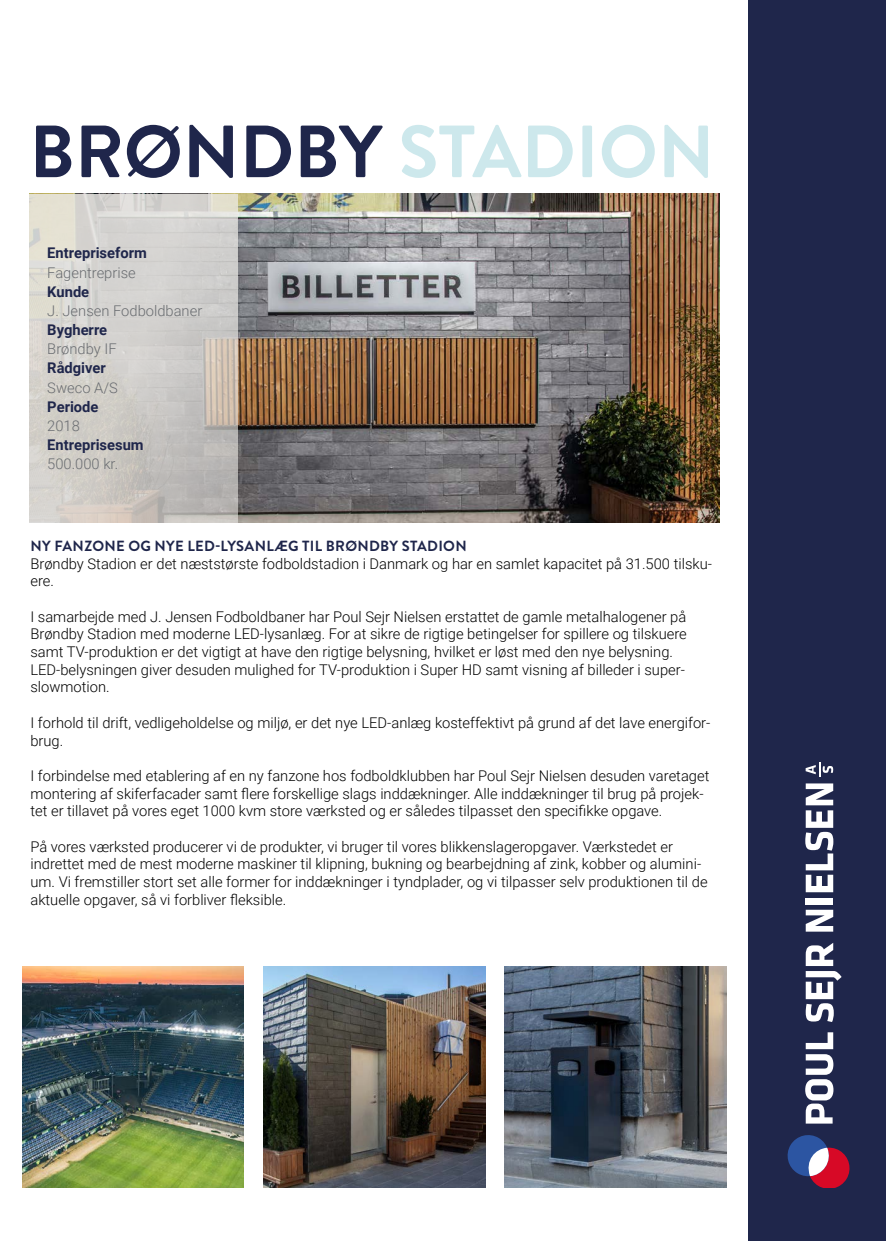
<style>
.page{position:relative;width:886px;height:1241px;background:#fff}
.page>*{position:absolute;margin:0;border:0;box-sizing:border-box;transform-origin:0 0}
.t1{font:700 73.62px "Brandon Grotesque";color:#1f264b}
.t2{font:300 14.75px/17.7px "Roboto";color:#000}
.t3{font:300 14.75px "Roboto";color:#6a6d71}
.t4{font:700 14.75px "Roboto";color:#1f264b}
.t5{font:700 14.75px "Brandon Grotesque";letter-spacing:.02em;color:#1f264b}
.s1{color:#cde8ec}
</style>
<div class="page">
<img style="left:238px;top:194px;width:481px;height:328px">
<div style="left:749px;top:0;width:137px;height:1240px;background:#1f264b"></div>
<svg style="left:805px;top:1032px;width:28px;height:91px"></svg>
<svg style="left:806px;top:943px;width:35px;height:78px"></svg>
<svg style="left:806px;top:909px;width:27px;height:22px"></svg>
<div style="left:806px;top:897px;width:27px;height:7px;background:#fff"></div>
<svg style="left:805px;top:783px;width:28px;height:109px"></svg>
<svg style="left:805px;top:762px;width:28px;height:14px"></svg>
<svg style="left:787px;top:1135px;width:62px;height:52px"></svg>
<svg style="left:29px;top:194px;width:209px;height:328px;background:#cfccc7"></svg>
<img style="left:264px;top:966px;width:221px;height:221px">
<img style="left:505px;top:966px;width:221px;height:220px">
<img style="left:23px;top:966px;width:221px;height:221px">
<h1 class="t1" style="left:29px;top:100px;width:687px">BRØNDBY <span class="s1">STADION</span></h1>
<p class="t4" style="left:47px;top:243px;width:101px">Entrepriseform</p>
<p class="t3" style="left:47px;top:262px;width:90px">Fagentreprise</p>
<p class="t4" style="left:47px;top:281px;width:43px">Kunde</p>
<p class="t3" style="left:47px;top:300px;width:156px">J. Jensen Fodboldbaner</p>
<p class="t4" style="left:47px;top:319px;width:61px">Bygherre</p>
<p class="t3" style="left:47px;top:338px;width:71px">Brøndby IF</p>
<p class="t4" style="left:47px;top:358px;width:60px">Rådgiver</p>
<p class="t3" style="left:47px;top:377px;width:72px">Sweco A/S</p>
<p class="t4" style="left:47px;top:396px;width:53px">Periode</p>
<p class="t3" style="left:47px;top:415px;width:34px">2018</p>
<p class="t4" style="left:47px;top:434px;width:98px">Entreprisesum</p>
<p class="t3" style="left:47px;top:453px;width:72px">500.000 kr.</p>
<p class="t5" style="left:31px;top:535px;width:438px">NY FANZONE OG NYE LED-LYSANLÆG TIL BRØNDBY STADION</p>
<p class="t2" style="left:30px;top:554px;width:683px">Brøndby Stadion er det næststørste fodboldstadion i Danmark og har en samlet kapacitet på 31.500 tilsku&shy;ere.</p>
<p class="t2" style="left:30px;top:607px;width:658px">I samarbejde med J. Jensen Fodboldbaner har Poul Sejr Nielsen erstattet de gamle metalhalogener på Brøndby Stadion med moderne LED-lysanlæg. For at sikre de rigtige betingelser for spillere og tilskuere samt TV-produktion er det vigtigt at have den rigtige belysning, hvilket er løst med den nye belysning.<br>LED-belysningen giver desuden mulighed for TV-produktion i Super HD samt visning af billeder i super&shy;slowmotion.</p>
<p class="t2" style="left:30px;top:713px;width:681px">I forhold til drift, vedligeholdelse og miljø, er det nye LED-anlæg kosteffektivt på grund af det lave energifor&shy;brug.</p>
<p class="t2" style="left:30px;top:766px;width:680px">I forbindelse med etablering af en ny fanzone hos fodboldklubben har Poul Sejr Nielsen desuden varetaget montering af skiferfacader samt flere forskellige slags inddækninger. Alle inddækninger til brug på projek&shy;tet er tillavet på vores eget 1000 kvm store værksted og er således tilpasset den specifikke opgave.</p>
<p class="t2" style="left:30px;top:836px;width:679px">På vores værksted producerer vi de produkter, vi bruger til vores blikkenslageropgaver. Værkstedet er indrettet med de mest moderne maskiner til klipning, bukning og bearbejdning af zink, kobber og alumini&shy;um. Vi fremstiller stort set alle former for inddækninger i tyndplader, og vi tilpasser selv produktionen til de aktuelle opgaver, så vi forbliver fleksible.</p>
</div>
